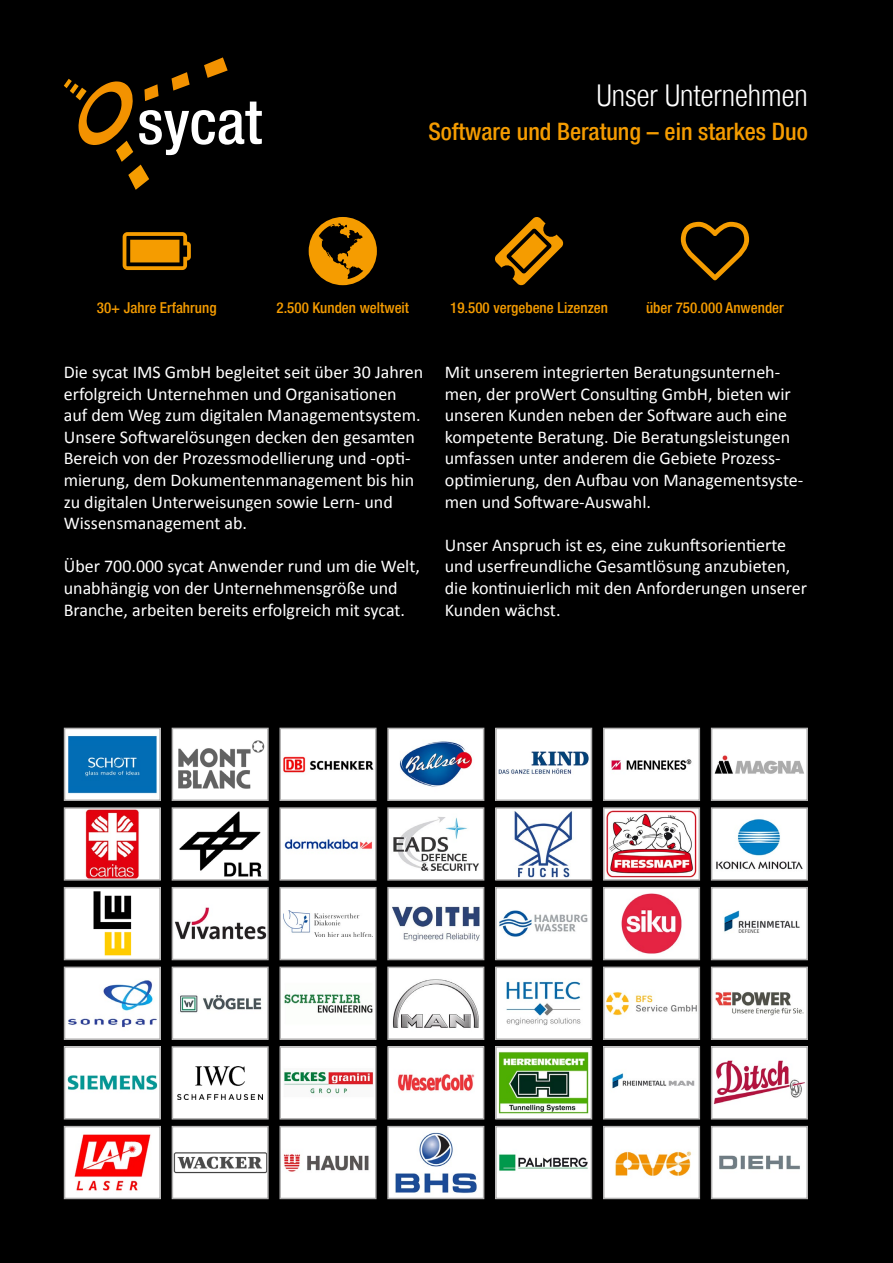
<style>
.page{position:relative;width:893px;height:1263px;background:#000}
.page>*{position:absolute;margin:0;border:0;box-sizing:border-box;transform-origin:0 0}
.t1{font:500 condensed 61.2px "Helvetica Neue LT";color:#fff}
.t2{font:300 condensed 30px "Helvetica Neue LT";color:#fff}
.t3{font:500 condensed 24px "Helvetica Neue LT";color:#f59c00}
.t4{font:18px/21.6px "Calibri";color:#fff}
.t5{font:500 condensed 15px "Helvetica Neue LT";color:#f59c00}
</style>
<div class="page">
<img style="left:714px;top:731px;width:91px;height:67px">
<div style="left:711px;top:728px;width:97px;height:73px;border:2px solid #b3b2b2"></div>
<img style="left:606px;top:731px;width:91px;height:67px">
<div style="left:603px;top:728px;width:97px;height:73px;border:2px solid #b3b2b2"></div>
<img style="left:714px;top:1049px;width:91px;height:67px">
<div style="left:711px;top:1046px;width:97px;height:73px;border:2px solid #b3b2b2"></div>
<img style="left:714px;top:810px;width:91px;height:68px">
<div style="left:711px;top:807px;width:97px;height:74px;border:2px solid #b3b2b2"></div>
<img style="left:714px;top:1129px;width:91px;height:67px">
<div style="left:711px;top:1126px;width:97px;height:73px;border:2px solid #b3b2b2"></div>
<img style="left:714px;top:890px;width:91px;height:67px">
<div style="left:711px;top:887px;width:97px;height:73px;border:2px solid #b3b2b2"></div>
<img style="left:714px;top:969px;width:91px;height:68px">
<div style="left:711px;top:966px;width:97px;height:74px;border:2px solid #b3b2b2"></div>
<img style="left:498px;top:1049px;width:91px;height:67px">
<div style="left:495px;top:1046px;width:97px;height:73px;border:2px solid #b3b2b2"></div>
<img style="left:67px;top:810px;width:91px;height:68px">
<div style="left:64px;top:807px;width:97px;height:74px;border:2px solid #b3b2b2"></div>
<img style="left:67px;top:969px;width:91px;height:68px">
<div style="left:64px;top:966px;width:97px;height:74px;border:2px solid #b3b2b2"></div>
<img style="left:67px;top:1129px;width:91px;height:67px">
<div style="left:64px;top:1126px;width:97px;height:73px;border:2px solid #b3b2b2"></div>
<img style="left:67px;top:890px;width:91px;height:67px">
<div style="left:64px;top:887px;width:97px;height:73px;border:2px solid #b3b2b2"></div>
<img style="left:67px;top:1049px;width:91px;height:67px">
<div style="left:64px;top:1046px;width:97px;height:73px;border:2px solid #b3b2b2"></div>
<img style="left:390px;top:731px;width:91px;height:67px">
<div style="left:387px;top:728px;width:97px;height:73px;border:2px solid #b3b2b2"></div>
<img style="left:390px;top:890px;width:91px;height:67px">
<div style="left:387px;top:887px;width:97px;height:73px;border:2px solid #b3b2b2"></div>
<img style="left:390px;top:1049px;width:91px;height:67px">
<div style="left:387px;top:1046px;width:97px;height:73px;border:2px solid #b3b2b2"></div>
<img style="left:390px;top:810px;width:91px;height:68px">
<div style="left:387px;top:807px;width:97px;height:74px;border:2px solid #b3b2b2"></div>
<img style="left:390px;top:969px;width:91px;height:68px">
<div style="left:387px;top:966px;width:97px;height:74px;border:2px solid #b3b2b2"></div>
<img style="left:390px;top:1129px;width:91px;height:67px">
<div style="left:387px;top:1126px;width:97px;height:73px;border:2px solid #b3b2b2"></div>
<img style="left:282px;top:731px;width:92px;height:67px">
<div style="left:279px;top:728px;width:98px;height:73px;border:2px solid #b3b2b2"></div>
<div style="left:280px;top:888px;width:96px;height:71px;background:#fff"></div>
<img style="left:284px;top:911px;width:88px;height:25px">
<div style="left:279px;top:887px;width:98px;height:73px;border:2px solid #b3b2b2"></div>
<img style="left:282px;top:1049px;width:92px;height:67px">
<div style="left:279px;top:1046px;width:98px;height:73px;border:2px solid #b3b2b2"></div>
<img style="left:282px;top:810px;width:92px;height:68px">
<div style="left:279px;top:807px;width:98px;height:74px;border:2px solid #b3b2b2"></div>
<img style="left:282px;top:969px;width:92px;height:68px">
<div style="left:279px;top:966px;width:98px;height:74px;border:2px solid #b3b2b2"></div>
<img style="left:282px;top:1129px;width:92px;height:67px">
<div style="left:279px;top:1126px;width:98px;height:73px;border:2px solid #b3b2b2"></div>
<img style="left:175px;top:731px;width:91px;height:67px">
<div style="left:172px;top:728px;width:97px;height:73px;border:2px solid #b3b2b2"></div>
<img style="left:175px;top:890px;width:91px;height:67px">
<div style="left:172px;top:887px;width:97px;height:73px;border:2px solid #b3b2b2"></div>
<div style="left:172px;top:1047px;width:96px;height:72px;background:#fff"></div>
<img style="left:178px;top:1067px;width:85px;height:32px">
<div style="left:172px;top:1046px;width:97px;height:73px;border:2px solid #b3b2b2"></div>
<img style="left:175px;top:810px;width:91px;height:68px">
<div style="left:172px;top:807px;width:97px;height:74px;border:2px solid #b3b2b2"></div>
<img style="left:175px;top:969px;width:91px;height:68px">
<div style="left:172px;top:966px;width:97px;height:74px;border:2px solid #b3b2b2"></div>
<img style="left:175px;top:1129px;width:91px;height:67px">
<div style="left:172px;top:1126px;width:97px;height:73px;border:2px solid #b3b2b2"></div>
<img style="left:606px;top:890px;width:91px;height:67px">
<div style="left:603px;top:887px;width:97px;height:73px;border:2px solid #b3b2b2"></div>
<img style="left:606px;top:1049px;width:91px;height:67px">
<div style="left:603px;top:1046px;width:97px;height:73px;border:2px solid #b3b2b2"></div>
<img style="left:606px;top:810px;width:91px;height:68px">
<div style="left:603px;top:807px;width:97px;height:74px;border:2px solid #b3b2b2"></div>
<img style="left:606px;top:969px;width:91px;height:68px">
<div style="left:603px;top:966px;width:97px;height:74px;border:2px solid #b3b2b2"></div>
<img style="left:606px;top:1129px;width:91px;height:67px">
<div style="left:603px;top:1126px;width:97px;height:73px;border:2px solid #b3b2b2"></div>
<img style="left:498px;top:731px;width:91px;height:67px">
<div style="left:495px;top:728px;width:97px;height:73px;border:2px solid #b3b2b2"></div>
<img style="left:498px;top:890px;width:91px;height:67px">
<div style="left:495px;top:887px;width:97px;height:73px;border:2px solid #b3b2b2"></div>
<img style="left:67px;top:731px;width:91px;height:67px">
<div style="left:64px;top:728px;width:97px;height:73px;border:2px solid #b3b2b2"></div>
<img style="left:498px;top:810px;width:91px;height:68px">
<div style="left:495px;top:807px;width:97px;height:74px;border:2px solid #b3b2b2"></div>
<img style="left:498px;top:969px;width:91px;height:68px">
<div style="left:495px;top:966px;width:97px;height:74px;border:2px solid #b3b2b2"></div>
<img style="left:498px;top:1129px;width:91px;height:67px">
<div style="left:495px;top:1126px;width:97px;height:73px;border:2px solid #b3b2b2"></div>
<svg style="left:123px;top:232px;width:68px;height:38px"></svg>
<svg style="left:309px;top:217px;width:68px;height:68px"></svg>
<svg style="left:495px;top:217px;width:69px;height:69px"></svg>
<svg style="left:681px;top:222px;width:68px;height:58px"></svg>
<svg style="left:64px;top:79px;width:95px;height:111px"></svg>
<svg style="left:172px;top:72px;width:18px;height:19px"></svg>
<svg style="left:204px;top:57px;width:24px;height:21px"></svg>
<h1 class="t1" style="left:137px;top:86px;width:126px">sycat</h1>
<h2 class="t2" style="left:597px;top:79px;width:213px">Unser Unternehmen</h2>
<h3 class="t3" style="left:428px;top:118px;width:381px">Software und Beratung – ein starkes Duo</h3>
<p class="t5" style="left:97px;top:299px;width:121px">30+ Jahre Erfahrung</p>
<p class="t5" style="left:276px;top:299px;width:134px">2.500 Kunden weltweit</p>
<p class="t5" style="left:450px;top:299px;width:159px">19.500 vergebene Lizenzen</p>
<p class="t5" style="left:646px;top:299px;width:139px">über 750.000 Anwender</p>
<p class="t4" style="left:64px;top:361px;width:361px">Die sycat IMS GmbH begleitet seit über 30 Jahren erfolgreich Unternehmen und Organisationen auf dem Weg zum digitalen Managementsystem.<br>Unsere Softwarelösungen decken den gesamten Bereich von der Prozessmodellierung und -opti&shy;mierung, dem Dokumentenmanagement bis hin zu digitalen Unterweisungen sowie Lern- und Wissensmanagement ab.</p>
<p class="t4" style="left:64px;top:555px;width:358px">Über 700.000 sycat Anwender rund um die Welt, unabhängig von der Unternehmensgröße und<br>Branche, arbeiten bereits erfolgreich mit sycat.</p>
<p class="t4" style="left:445px;top:361px;width:360px">Mit unserem integrierten Beratungsunterneh&shy;men, der proWert Consulting GmbH, bieten wir unseren Kunden neben der Software auch eine kompetente Beratung. Die Beratungsleistungen umfassen unter anderem die Gebiete Prozess&shy;optimierung, den Aufbau von Managementsyste&shy;men und Software-Auswahl.</p>
<p class="t4" style="left:445px;top:534px;width:364px">Unser Anspruch ist es, eine zukunftsorientierte und userfreundliche Gesamtlösung anzubieten, die kontinuierlich mit den Anforderungen unserer Kunden wächst.</p>
</div>
